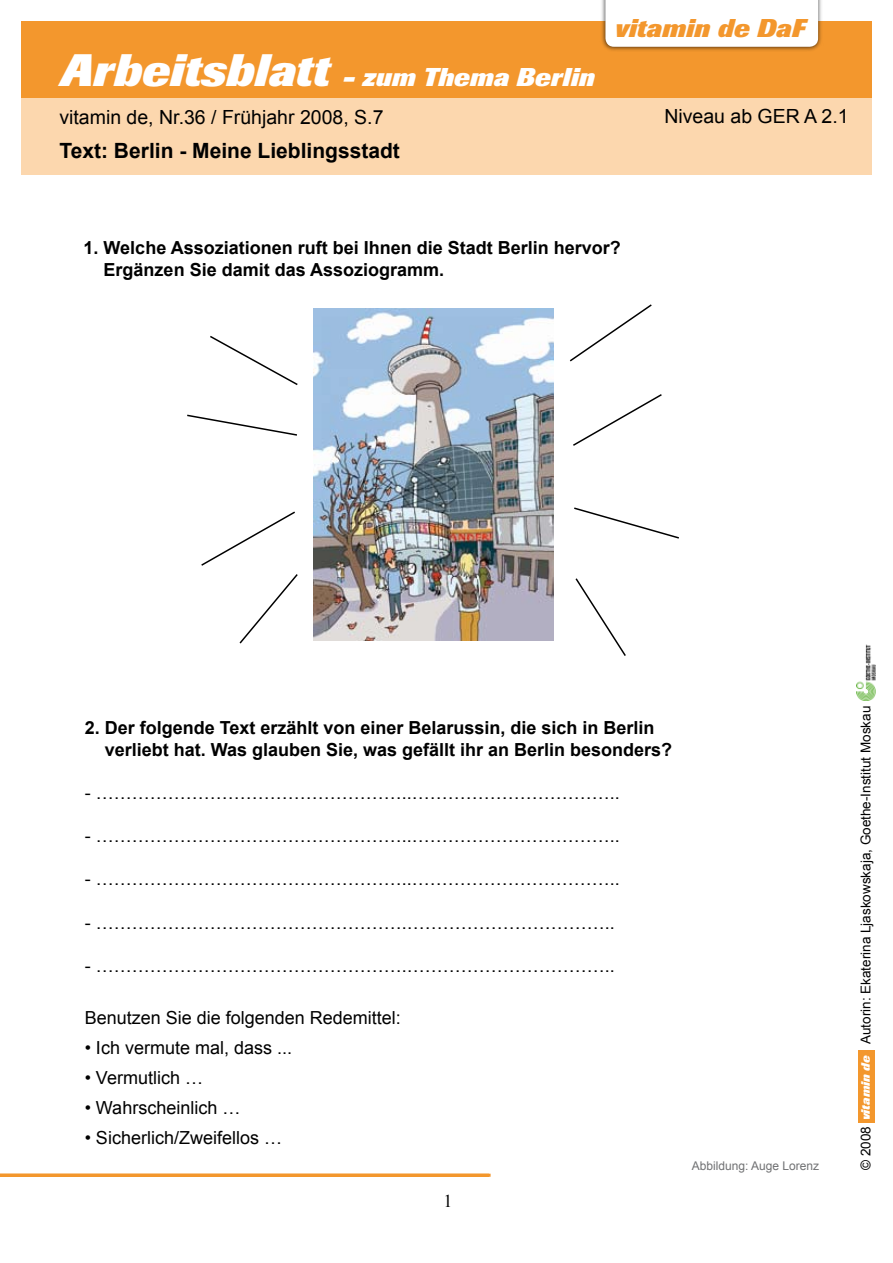
<style>
.page{position:relative;width:893px;height:1263px;background:#fff}
.page>*{position:absolute;margin:0;border:0;box-sizing:border-box;transform-origin:0 0}
.t1{font:italic 800 25.5px "Imago";color:#fff}
.t2{font:italic 800 25.5px "Imago";letter-spacing:.005em;color:#f3972d}
.t3{font:700 21px "Arial";color:#000}
.t4{font:19.5px "Arial";color:#000}
.t5{font:18px "Arial";color:#000}
.t6{font:700 18px/22.5px "Arial";color:#000}
.t7{font:13.5px "Arial";color:#000}
.t8{font:12px "Arial";color:#707173}
.t9{font:italic 800 12px "Imago";color:#fff}
.s1{font-size:45px}
</style>
<div class="page">
<svg style="left:0;top:1174px;width:491px;height:3px"></svg>
<div style="left:21px;top:98px;width:851px;height:76px;background:#fcd7ae"></div>
<div style="left:21px;top:21px;width:851px;height:77px;background:#f3972d"></div>
<div style="left:600px;top:0;width:224px;height:52px;background:#000;opacity:.7"></div>
<div style="left:605px;top:0;width:213px;height:47px;background:#fff"></div>
<div style="left:858px;top:1050px;width:16px;height:72px;background:#f3972d"></div>
<img style="left:857px;top:644px;width:19px;height:57px">
<svg style="left:210px;top:335px;width:88px;height:50px"></svg>
<svg style="left:574px;top:507px;width:105px;height:32px"></svg>
<svg style="left:575px;top:578px;width:51px;height:78px"></svg>
<svg style="left:570px;top:304px;width:82px;height:58px"></svg>
<svg style="left:573px;top:394px;width:89px;height:52px"></svg>
<svg style="left:187px;top:414px;width:110px;height:22px"></svg>
<svg style="left:201px;top:511px;width:97px;height:133px"></svg>
<img style="left:314px;top:309px;width:239px;height:331px">
<h1 class="t2" style="left:615px;top:13px;width:192px">vitamin de DaF</h1>
<h1 class="t1" style="left:60px;top:63px;width:536px"><span class="s1">Arbeitsblatt</span> - zum Thema Berlin</h1>
<p class="t4" style="left:59px;top:104px;width:326px">vitamin de, Nr.36 / Frühjahr 2008, S.7</p>
<p class="t4" style="left:664px;top:104px;width:186px">Niveau ab GER A 2.1</p>
<p class="t3" style="left:60px;top:137px;width:342px">Text: Berlin - Meine Lieblingsstadt</p>
<p class="t6" style="left:104px;top:237px;width:519px;text-indent:-20px">1. Welche Assoziationen ruft bei Ihnen die Stadt Berlin hervor?<br>Ergänzen Sie damit das Assoziogramm.</p>
<p class="t6" style="left:105px;top:718px;width:569px;line-height:21.6px;text-indent:-20px">2. Der folgende Text erzählt von einer Belarussin, die sich in Berlin verliebt hat. Was glauben Sie, was gefällt ihr an Berlin besonders?</p>
<p class="t5" style="left:85px;top:781px;width:537px">- ……………………………………………..……………………………..</p>
<p class="t5" style="left:85px;top:824px;width:537px">- ……………………………………………..……………………………..</p>
<p class="t5" style="left:85px;top:867px;width:537px">- ……………………………………………..……………………………..</p>
<p class="t5" style="left:85px;top:910px;width:532px">- …………………………………………….……………………………..</p>
<p class="t5" style="left:85px;top:954px;width:532px">- …………………………………………….……………………………..</p>
<p class="t5" style="left:85px;top:1005px;width:318px">Benutzen Sie die folgenden Redemittel:</p>
<p class="t5" style="left:85px;top:1035px;width:209px">• Ich vermute mal, dass ...</p>
<p class="t5" style="left:85px;top:1065px;width:120px">• Vermutlich …</p>
<p class="t5" style="left:85px;top:1095px;width:157px">• Wahrscheinlich …</p>
<p class="t5" style="left:85px;top:1125px;width:199px">• Sicherlich/Zweifellos …</p>
<p class="t8" style="left:692px;top:1157px;width:129px">Abbildung: Auge Lorenz</p>
<p class="t7" style="left:857px;top:1044px;width:340px;rotate:-90deg">Autorin: Ekaterina Ljaskowskaja, Goethe-Institut Moskau</p>
<p class="t9" style="left:859px;top:1120px;width:66px;rotate:-90deg">vitamin de</p>
<p class="t7" style="left:857px;top:1170px;width:45px;rotate:-90deg">© 2008</p>
</div>
